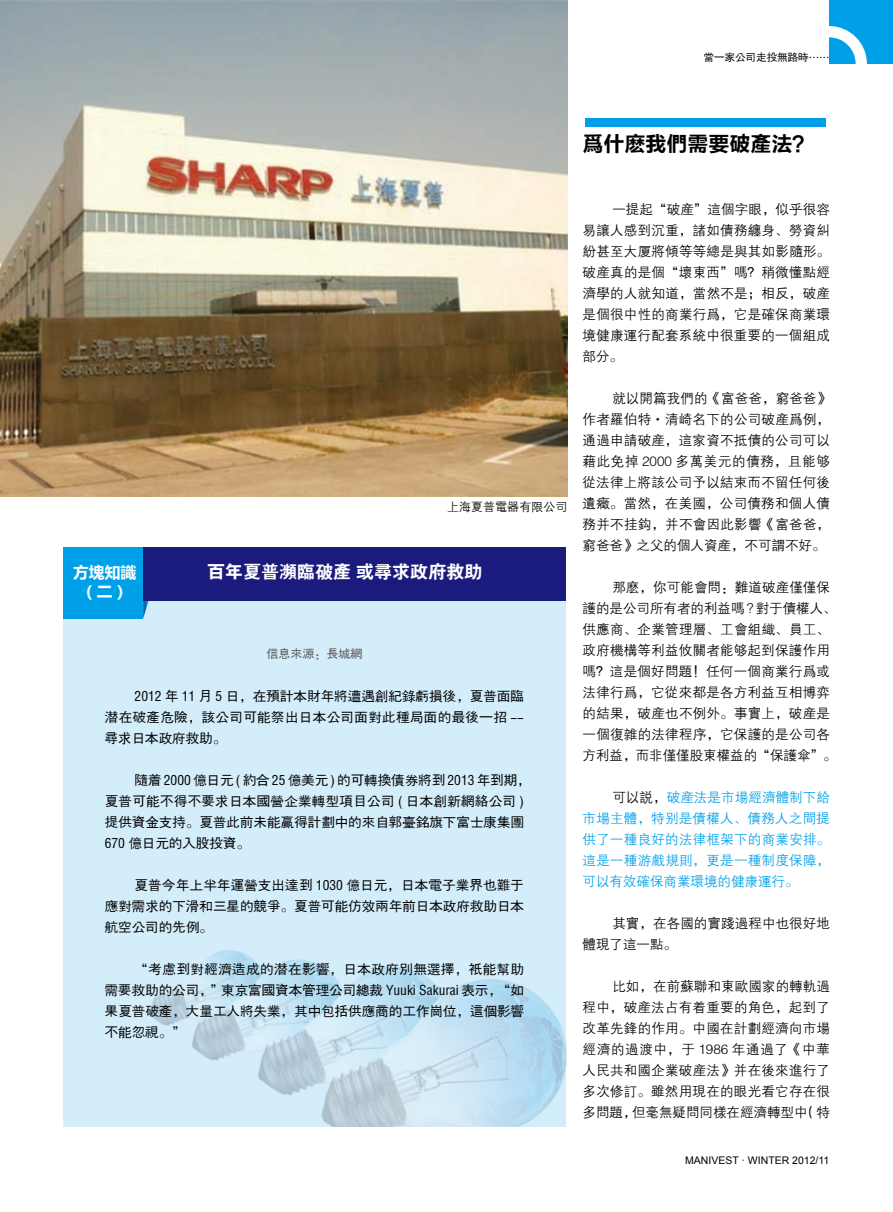
<style>
.page{position:relative;width:893px;height:1212px;background:#fff}
.page>*{position:absolute;margin:0;border:0;box-sizing:border-box;transform-origin:0 0}
.t1{font:21px "FZLTCHK GBK1 0";color:#000}
.t2{font:18px "FZH4 FW GB1 0";color:#fff}
.t3{font:700 15.75px/18.9px "Microsoft Ya Hei";color:#fff;text-align:center}
.t4{font:13.5px/21px "FZZDXFW GB1 0";letter-spacing:.02em;color:#000;text-align:justify}
.t5{font:13.5px/21px "FZPHFW GB1 0";color:#000;text-align:justify}
.t6{font:13.5px/21px "FZZDXFW GB1 0";letter-spacing:.02em;color:#00a0e9;text-align:justify}
.t7{font:12px "FZPHFW GB1 0";color:#595757}
.t8{font:12px "FZZDXFW GB1 0";color:#000}
.t9{font:10.5px "Arial";color:#000}
.t10{font:10.5px "FZPHFW GB1 0";color:#000}
.s1{font-size:13.5px;color:#000}
.s2{color:#000}
</style>
<div class="page">
<div style="left:829px;top:0;width:64px;height:64px;background:#00a0e9"></div>
<svg style="left:829px;top:26px;width:38px;height:38px"></svg>
<div style="left:64px;top:597px;width:502px;height:530px;background:#d3edfb"></div>
<img style="left:150px;top:950px;width:416px;height:177px">
<svg style="left:143px;top:601px;width:6px;height:18px"></svg>
<div style="left:65px;top:547px;width:501px;height:54px;background:#1a1b7d"></div>
<div style="left:64px;top:547px;width:79px;height:72px;background:#00a0e9"></div>
<div style="left:585px;top:118px;width:241px;height:8px;background:#00a0e9"></div>
<img style="left:0;top:0;width:567px;height:496px">
<p class="t10" style="left:704px;top:52px;width:127px">当一家公司走投无路时……</p>
<h1 class="t1" style="left:583px;top:133px;width:232px">爲什麽我們需要破產法？</h1>
<p class="t8" style="left:447px;top:500px;width:121px">上海夏普电器有限公司</p>
<p class="t3" style="left:73px;top:562px;width:64px">方塊知識（二）</p>
<h2 class="t2" style="left:207px;top:562px;width:276px">百年夏普濒临破产 或寻求政府救助</h2>
<p class="t7" style="left:266px;top:647px;width:124px">信息来源：长城网<span class="s1">　　</span></p>
<p class="t5" style="left:105px;top:685px;width:421px;text-indent:30px">2012 年 11 月 5 日，在预计本财年将遭遇创纪录亏损后，夏普面临潜在破产危险，该公司可能祭出日本公司面对此种局面的最后一招 --寻求日本政府救助。</p>
<p class="t5" style="left:105px;top:769px;width:427px;text-align:left;text-indent:30px">随着 2000 亿日元 ( 约合 25 亿美元 ) 的可转换债券将到 2013 年到期，夏普可能不得不要求日本国营企业转型项目公司 ( 日本创新网络公司 )提供资金支持。夏普此前未能赢得计划中的来自郭台铭旗下富士康集团<br>670 亿日元的入股投资。</p>
<p class="t5" style="left:105px;top:874px;width:421px;text-indent:30px">夏普今年上半年运营支出达到 1030 亿日元，日本电子业界也难于应对需求的下滑和三星的竞争。夏普可能仿效两年前日本政府救助日本航空公司的先例。</p>
<p class="t5" style="left:105px;top:958px;width:421px;text-indent:30px">“考虑到对经济造成的潜在影响，日本政府别无选择，只能帮助需要救助的公司，”东京富国资本管理公司总裁 Yuuki Sakurai 表示，“如果夏普破产，大量工人将失业，其中包括供应商的工作岗位，这个影响不能忽视。”</p>
<p class="t4" style="left:583px;top:199px;width:249px;text-indent:30px">一提起“破产”这个字眼，似乎很容易让人感到沉重，诸如债务缠身、劳资纠纷甚至大厦将倾等等总是与其如影随形。破产真的是个“坏东西”吗？稍微懂点经济学的人就知道，当然不是；相反，破产是个很中性的商业行为，它是确保商业环境健康运行配套系统中很重要的一个组成部分。</p>
<p class="t4" style="left:583px;top:388px;width:249px;text-indent:30px">就以开篇我们的《富爸爸，穷爸爸》作者罗伯特·清崎名下的公司破产为例，通过申请破产，这家资不抵债的公司可以藉此免掉 2000 多万美元的债务，且能够从法律上将该公司予以结束而不留任何后遗症。当然，在美国，公司债务和个人债务并不挂钩，并不会因此影响《富爸爸，穷爸爸》之父的个人资产，不可谓不好。</p>
<p class="t4" style="left:583px;top:577px;width:256px;text-align:left;text-indent:30px">那么，你可能会问：难道破产仅仅保护的是公司所有者的利益吗 ? 对于债权人、供应商、企业管理层、工会组织、员工、政府机构等利益攸关者能够起到保护作用吗？这是个好问题！任何一个商业行为或法律行为，它从来都是各方利益互相博弈的结果，破产也不例外。事实上，破产是一个复杂的法律程序，它保护的是公司各方利益，而非仅仅股东权益的“保护伞”。</p>
<p class="t6" style="left:583px;top:787px;width:249px;text-indent:30px"><span class="s2">可以说，</span>破产法是市场经济体制下给市场主体，特别是债权人、债务人之间提供了一种良好的法律框架下的商业安排。这是一种游戏规则，更是一种制度保障，可以有效确保商业环境的健康运行。</p>
<p class="t4" style="left:583px;top:913px;width:249px;text-indent:30px">其实，在各国的实践过程中也很好地体现了这一点。</p>
<p class="t4" style="left:583px;top:976px;width:249px;text-indent:30px">比如，在前苏联和东欧国家的转轨过程中，破产法占有着重要的角色，起到了改革先锋的作用。中国在计划经济向市场经济的过渡中，于 1986 年通过了《中华人民共和国企业破产法》并在后来进行了多次修订。虽然用现在的眼光看它存在很多问题，但毫无疑问同样在经济转型中（特</p>
<p class="t9" style="left:685px;top:1153px;width:146px">MANIVEST · WINTER 2012/11</p>
</div>
